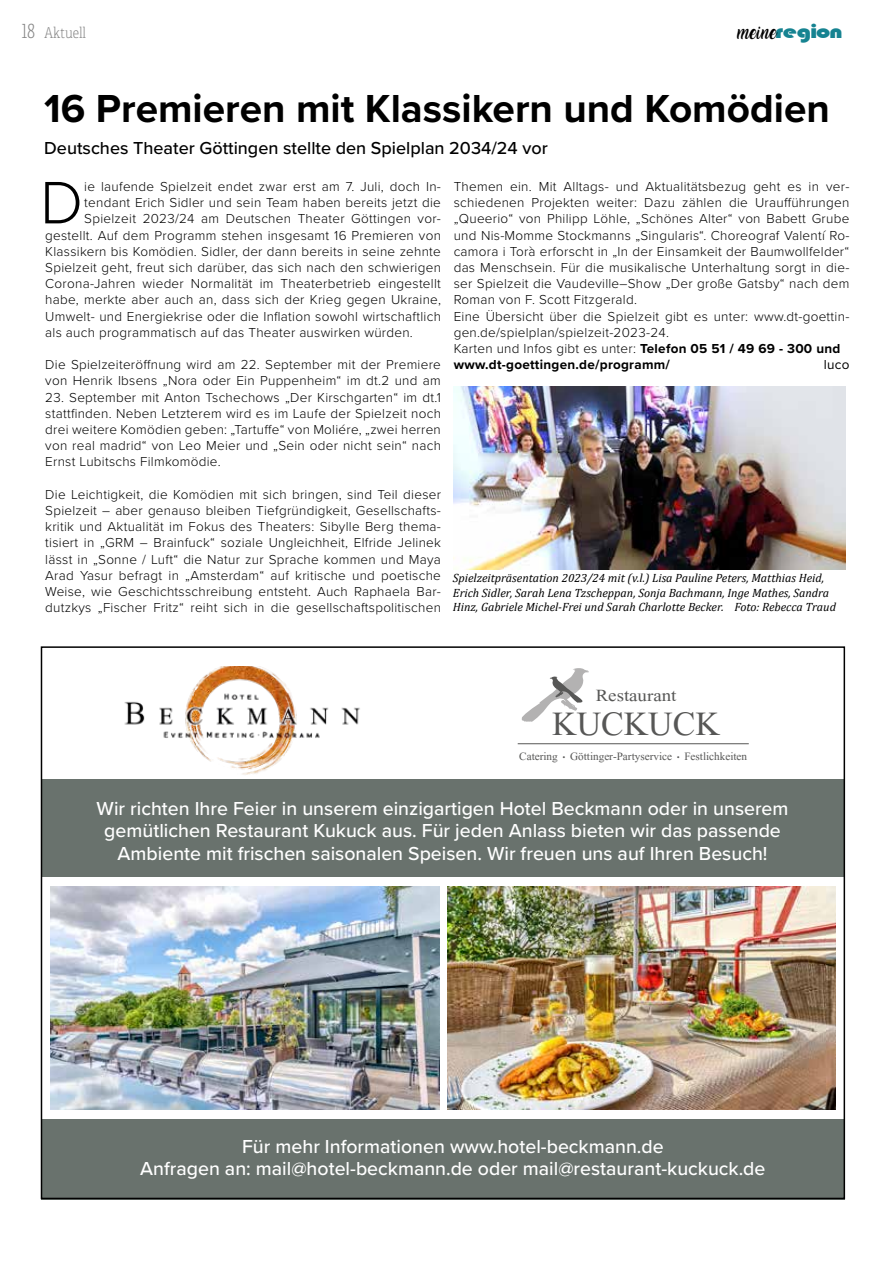
<style>
.page{position:relative;width:893px;height:1263px;background:#fff}
.page>*{position:absolute;margin:0;border:0;box-sizing:border-box;transform-origin:0 0}
.t1{font:300 62.1px "Proxima Nova";color:#000}
.t2{font:42.15px "Aparajita";color:#575756}
.t3{font:700 40.5px "Proxima Nova";color:#000}
.t4{font:21.15px "Aparajita";color:#575756;scale:1.11 1}
.t5{font:19.95px "Bauhaus 93";letter-spacing:-.05em;color:#168391;scale:1.27 1}
.t6{font:500 19.5px/22.5px "Proxima Nova";color:#fff;text-align:center}
.t7{font:500 18px "Proxima Nova";color:#000}
.t8{font:15px "Adelle Condensed Th";letter-spacing:-.005em;color:#878787}
.t9{font:13.95px "Aparajita";color:#575756}
.t10{font:300 13.5px/16.2px "Proxima Nova";letter-spacing:.02em;color:#000}
.t11{font:13.5px "Proxima Nova";color:#000}
.t12{font:italic 12px/14.4px "Cambria";color:#000}
.s1{font-size:19.5px}
.s2{font-family:"Amarillo";font-size:13.05px;color:#000}
.s3{font-weight:700}
.s4{font-family:"VW Headline OT"}
</style>
<div class="page">
<img style="left:448px;top:887px;width:387px;height:222px">
<img style="left:124px;top:666px;width:236px;height:109px">
<hr style="left:518px;top:743px;width:231px;height:1px;background:#575756">
<svg style="left:522px;top:668px;width:67px;height:54px"></svg>
<div style="left:41px;top:1119px;width:804px;height:80px;background:#69726d"></div>
<div style="left:41px;top:779px;width:803px;height:97px;background:#69726d"></div>
<img style="left:454px;top:386px;width:391px;height:184px">
<img style="left:51px;top:887px;width:388px;height:222px">
<p class="t8" style="left:22px;top:23px;width:66px"><span class="s1">18</span> Aktuell</p>
<h3 class="t5" style="left:737px;top:21px;width:85px"><span class="s2">MEINE</span>region</h3>
<h3 class="t3" style="left:44px;top:78px;width:787px">16 Premieren mit Klassikern und Komödien</h3>
<h3 class="t7" style="left:44px;top:135px;width:505px">Deutsches Theater Göttingen stellte den Spielplan 2034/24 vor</h3>
<h1 class="t1" style="left:40px;top:156px;width:44px">D</h1>
<p class="t10" style="left:84px;top:178px;width:358px">ie laufende Spielzeit endet zwar erst am 7. Juli, doch In-</p>
<p class="t10" style="left:454px;top:178px;width:397px">Themen ein. Mit Alltags- und Aktualitätsbezug geht es in ver&shy;schiedenen Projekten weiter: Dazu zählen die Uraufführungen „Queerio“ von Philipp Löhle, „Schönes Alter“ von Babett Grube und Nis-Momme Stockmanns „Singularis“. Choreograf Valentí Ro&shy;camora i Torà erforscht in „In der Einsamkeit der Baumwollfelder“ das Menschsein. Für die musikalische Unterhaltung sorgt in die&shy;ser Spielzeit die Vaudeville–Show „Der große Gatsby“ nach dem Roman von F. Scott Fitzgerald.<br>Eine Übersicht über die Spielzeit gibt es unter: www.dt-goettin&shy;gen.de/spielplan/spielzeit-2023-24.<br>Karten und Infos gibt es unter: <span class="s3">Telefon 05 51 / 49 69 - 300 und www.dt-goettingen.de/programm/</span></p>
<p class="t10" style="left:84px;top:194px;width:358px">tendant Erich Sidler und sein Team haben bereits jetzt die</p>
<p class="t10" style="left:84px;top:210px;width:358px">Spielzeit 2023/24 am Deutschen Theater Göttingen vor-</p>
<p class="t10" style="left:45px;top:226px;width:397px">gestellt. Auf dem Programm stehen insgesamt 16 Premieren von</p>
<p class="t10" style="left:45px;top:242px;width:397px">Klassikern bis Komödien. Sidler, der dann bereits in seine zehnte</p>
<p class="t10" style="left:45px;top:259px;width:397px">Spielzeit geht, freut sich darüber, das sich nach den schwierigen</p>
<p class="t10" style="left:45px;top:275px;width:397px">Corona-Jahren wieder Normalität im Theaterbetrieb eingestellt</p>
<p class="t10" style="left:45px;top:291px;width:397px">habe, merkte aber auch an, dass sich der Krieg gegen Ukraine,</p>
<p class="t10" style="left:45px;top:307px;width:397px">Umwelt- und Energiekrise oder die Inflation sowohl wirtschaftlich</p>
<p class="t10" style="left:45px;top:323px;width:369px">als auch programmatisch auf das Theater auswirken würden.</p>
<p class="t10" style="left:45px;top:356px;width:397px">Die Spielzeiteröffnung wird am 22. September mit der Premiere von Henrik Ibsens „Nora oder Ein Puppenheim“ im dt.2 und am</p>
<p class="t10" style="left:45px;top:388px;width:397px;text-align:justify">23. September mit Anton Tschechows „Der Kirschgarten“ im dt.1 stattfinden. Neben Letzterem wird es im Laufe der Spielzeit noch drei weitere Komödien geben: „Tartuffe“ von Moliére, „zwei herren von real madrid“ von Leo Meier und „Sein oder nicht sein“ nach Ernst Lubitschs Filmkomödie.</p>
<p class="t10" style="left:45px;top:485px;width:397px;text-align:justify">Die Leichtigkeit, die Komödien mit sich bringen, sind Teil dieser Spielzeit – aber genauso bleiben Tiefgründigkeit, Gesellschafts&shy;kritik und Aktualität im Fokus des Theaters: Sibylle Berg thema&shy;tisiert in „GRM – Brainfuck“ soziale Ungleichheit, Elfride Jelinek lässt in „Sonne / Luft“ die Natur zur Sprache kommen und Maya Arad Yasur befragt in „Amsterdam“ auf kritische und poetische Weise, wie Geschichtsschreibung entsteht. Auch Raphaela Bar&shy;dutzkys „Fischer Fritz“ reiht sich in die gesellschaftspolitischen</p>
<p class="t11" style="left:824px;top:355px;width:27px">luco</p>
<p class="t12" style="left:453px;top:571px;width:385px">Spielzeitpräsentation 2023/24 mit (v.l.) Lisa Pauline Peters, Matthias Heid,<br>Erich Sidler, Sarah Lena Tzscheppan, Sonja Bachmann, Inge Mathes, Sandra<br>Hinz, Gabriele Michel-Frei und Sarah Charlotte Becker. Foto: Rebecca Traud</p>
<h3 class="t4" style="left:596px;top:684px;width:74px">Restaurant</h3>
<h2 class="t2" style="left:552px;top:703px;width:169px">KUCKUCK</h2>
<p class="t9" style="left:519px;top:749px;width:229px">Catering <span class="s4">·</span> Göttinger-Partyservice <span class="s4">·</span> Festlichkeiten</p>
<h3 class="t6" style="left:97px;top:796px;width:693px">Wir richten Ihre Feier in unserem einzigartigen Hotel Beckmann oder in unserem gemütlichen Restaurant Kukuck aus. Für jeden Anlass bieten wir das passende<br>Ambiente mit frischen saisonalen Speisen. Wir freuen uns auf Ihren Besuch!</h3>
<h3 class="t6" style="left:140px;top:1134px;width:627px">Für mehr Informationen www.hotel-beckmann.de<br>Anfragen an: mail@hotel-beckmann.de oder mail@restaurant-kuckuck.de</h3>
</div>
